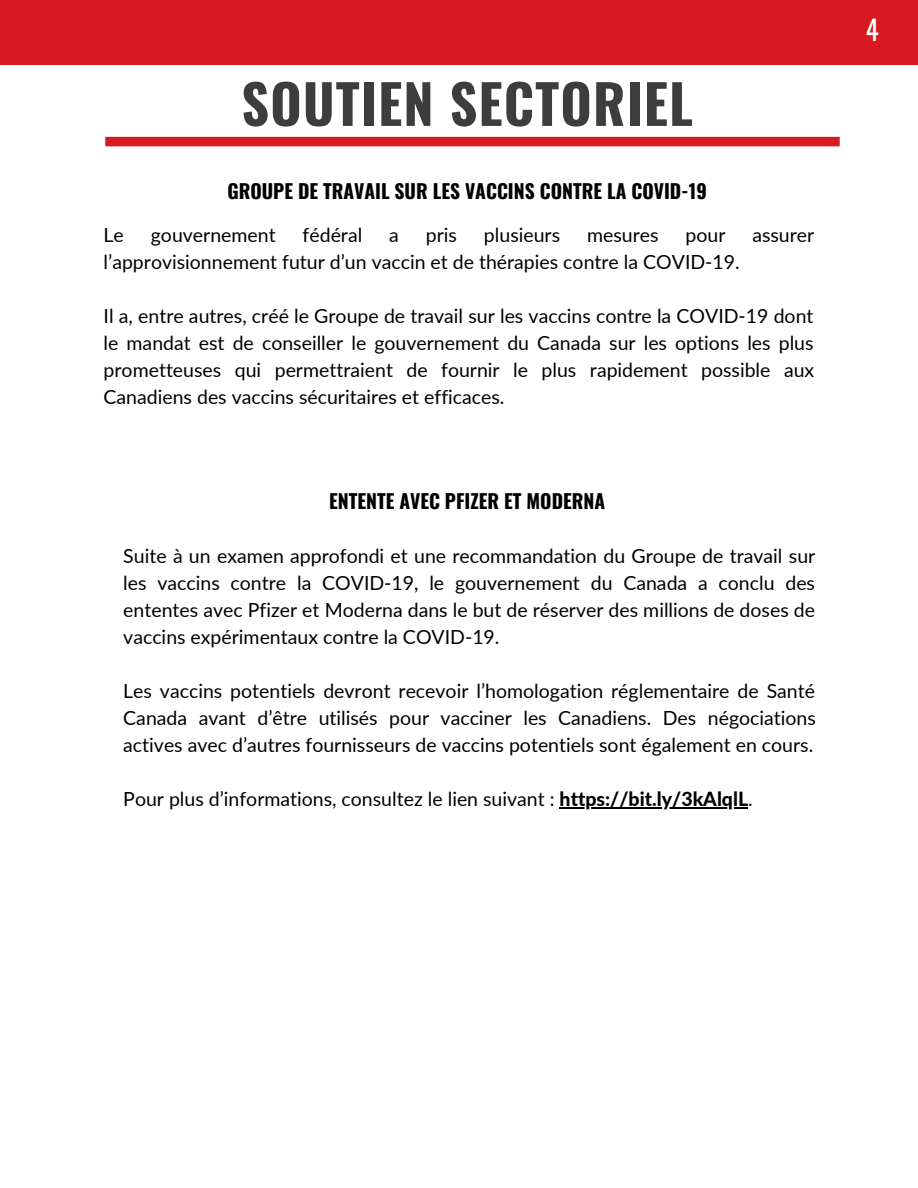
<style>
.page{position:relative;width:918px;height:1188px;background:#fff}
.page>*{position:absolute;margin:0;border:0;box-sizing:border-box;transform-origin:0 0}
.t1{font:700 54px "Oswald";letter-spacing:.02em;color:#3d3d3d}
.t2{font:27px "Oswald";color:#fff}
.t3{font:19.5px/27px "Lato";color:#000;text-align:justify}
.t4{font:700 19.5px "Oswald";color:#000}
.s1{font-weight:800}
</style>
<div class="page">
<div style="left:0;top:0;width:918px;height:64px;background:#d71920"></div>
<div style="left:105px;top:137px;width:735px;height:9px;background:#d71920"></div>
<hr style="left:560px;top:807px;width:188px;height:1px;background:#000">
<h1 class="t1" style="left:241px;top:62px;width:453px">SOUTIEN SECTORIEL</h1>
<p class="t4" style="left:227px;top:176px;width:481px">GROUPE DE TRAVAIL SUR LES VACCINS CONTRE LA COVID-19</p>
<p class="t3" style="left:104px;top:221px;width:22px">Le</p>
<p class="t3" style="left:151px;top:221px;width:126px">gouvernement</p>
<p class="t3" style="left:303px;top:221px;width:61px">fédéral</p>
<p class="t3" style="left:389px;top:221px;width:11px">a</p>
<p class="t3" style="left:426px;top:221px;width:33px">pris</p>
<p class="t3" style="left:484px;top:221px;width:78px">plusieurs</p>
<p class="t3" style="left:587px;top:221px;width:73px">mesures</p>
<p class="t3" style="left:686px;top:221px;width:41px">pour</p>
<p class="t3" style="left:752px;top:221px;width:63px">assurer</p>
<p class="t3" style="left:104px;top:248px;width:638px">l’approvisionnement futur d’un vaccin et de thérapies contre la COVID-19.</p>
<p class="t3" style="left:104px;top:302px;width:712px">Il a, entre autres, créé le Groupe de travail sur les vaccins contre la COVID-19 dont le mandat est de conseiller le gouvernement du Canada sur les options les plus prometteuses qui permettraient de fournir le plus rapidement possible aux Canadiens des vaccins sécuritaires et efficaces.</p>
<p class="t4" style="left:329px;top:485px;width:278px">ENTENTE AVEC PFIZER ET MODERNA</p>
<p class="t3" style="left:123px;top:542px;width:694px">Suite à un examen approfondi et une recommandation du Groupe de travail sur les vaccins contre la COVID-19, le gouvernement du Canada a conclu des ententes avec Pfizer et Moderna dans le but de réserver des millions de doses de vaccins expérimentaux contre la COVID-19.</p>
<p class="t3" style="left:123px;top:677px;width:694px">Les vaccins potentiels devront recevoir l’homologation réglementaire de Santé Canada avant d’être utilisés pour vacciner les Canadiens. Des négociations actives avec d’autres fournisseurs de vaccins potentiels sont également en cours.</p>
<p class="t3" style="left:123px;top:785px;width:631px">Pour plus d’informations, consultez le lien suivant : <span class="s1">https://bit.ly/3kAlqlL</span>.</p>
<h2 class="t2" style="left:866px;top:9px;width:15px">4</h2>
</div>
